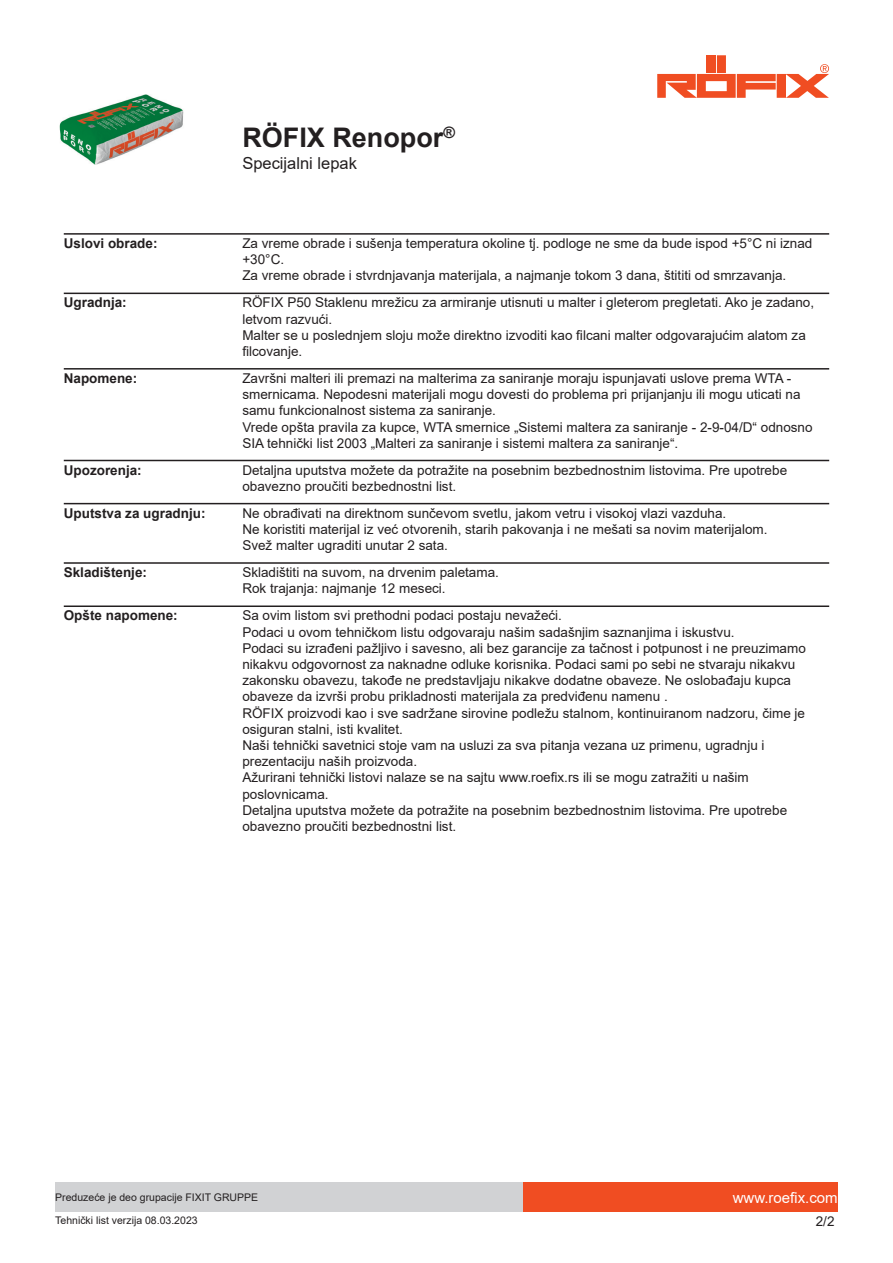
<style>
.page{position:relative;width:893px;height:1263px;background:#fff}
.page>*{position:absolute;margin:0;border:0;box-sizing:border-box;transform-origin:0 0}
.t1{font:700 27px "Arial";color:#231f20}
.t2{font:16.5px "Arial";color:#231f20}
.t3{font:15px "Arial";color:#fff}
.t4{font:13.5px/16.2px "Arial";color:#231f20}
.t5{font:700 13.5px "Arial";color:#231f20}
.t6{font:10.5px "Arial";color:#231f20}
</style>
<div class="page">
<img style="left:59px;top:95px;width:125px;height:70px">
<div style="left:717px;top:55px;width:9px;height:18px;background:#f04d22"></div>
<div style="left:707px;top:55px;width:9px;height:18px;background:#f04d22"></div>
<svg style="left:657px;top:64px;width:172px;height:34px"></svg>
<div style="left:523px;top:1182px;width:315px;height:30px;background:#f04d22"></div>
<div style="left:55px;top:1182px;width:468px;height:30px;background:#d1d2d4"></div>
<hr style="left:64px;top:233px;width:765px;height:2px;background:#231f20">
<hr style="left:64px;top:293px;width:765px;height:1px;background:#231f20">
<hr style="left:64px;top:368px;width:765px;height:2px;background:#231f20">
<hr style="left:64px;top:460px;width:765px;height:1px;background:#231f20">
<hr style="left:64px;top:503px;width:765px;height:1px;background:#231f20">
<hr style="left:64px;top:562px;width:765px;height:2px;background:#231f20">
<hr style="left:64px;top:605px;width:765px;height:2px;background:#231f20">
<h1 class="t1" style="left:242px;top:119px;width:214px">RÖFIX Renopor<sup>®</sup></h1>
<p class="t2" style="left:242px;top:152px;width:116px">Specijalni lepak</p>
<p class="t5" style="left:64px;top:234px;width:95px">Uslovi obrade:</p>
<p class="t4" style="left:242px;top:235px;width:572px">Za vreme obrade i sušenja temperatura okoline tj. podloge ne sme da bude ispod +5°C ni iznad +30°C.<br>Za vreme obrade i stvrdnjavanja materijala, a najmanje tokom 3 dana, štititi od smrzavanja.</p>
<p class="t5" style="left:64px;top:293px;width:65px">Ugradnja:</p>
<p class="t4" style="left:242px;top:294px;width:573px">RÖFIX P50 Staklenu mrežicu za armiranje utisnuti u malter i gleterom pregletati. Ako je zadano, letvom razvući.<br>Malter se u poslednjem sloju može direktno izvoditi kao filcani malter odgovarajućim alatom za filcovanje.</p>
<p class="t5" style="left:64px;top:369px;width:75px">Napomene:</p>
<p class="t4" style="left:242px;top:370px;width:572px">Završni malteri ili premazi na malterima za saniranje moraju ispunjavati uslove prema WTA - smernicama. Nepodesni materijali mogu dovesti do problema pri prijanjanju ili mogu uticati na samu funkcionalnost sistema za saniranje.<br>Vrede opšta pravila za kupce, WTA smernice „Sistemi maltera za saniranje - 2-9-04/D“ odnosno SIA tehnički list 2003 „Malteri za saniranje i sistemi maltera za saniranje“.</p>
<p class="t5" style="left:64px;top:460px;width:80px">Upozorenja:</p>
<p class="t4" style="left:242px;top:462px;width:546px">Detaljna uputstva možete da potražite na posebnim bezbednostnim listovima. Pre upotrebe obavezno proučiti bezbednostni list.</p>
<p class="t5" style="left:64px;top:503px;width:143px">Uputstva za ugradnju:</p>
<p class="t4" style="left:242px;top:505px;width:527px">Ne obrađivati na direktnom sunčevom svetlu, jakom vetru i visokoj vlazi vazduha.<br>Ne koristiti materijal iz već otvorenih, starih pakovanja i ne mešati sa novim materijalom.<br>Svež malter ugraditi unutar 2 sata.</p>
<p class="t5" style="left:64px;top:563px;width:85px">Skladištenje:</p>
<p class="t4" style="left:242px;top:564px;width:258px">Skladištiti na suvom, na drvenim paletama.<br>Rok trajanja: najmanje 12 meseci.</p>
<p class="t5" style="left:64px;top:606px;width:116px">Opšte napomene:</p>
<p class="t4" style="left:242px;top:607px;width:565px">Sa ovim listom svi prethodni podaci postaju nevažeći.<br>Podaci u ovom tehničkom listu odgovaraju našim sadašnjim saznanjima i iskustvu.<br>Podaci su izrađeni pažljivo i savesno, ali bez garancije za tačnost i potpunost i ne preuzimamo nikakvu odgovornost za naknadne odluke korisnika. Podaci sami po sebi ne stvaraju nikakvu zakonsku obavezu, takođe ne predstavljaju nikakve dodatne obaveze. Ne oslobađaju kupca obaveze da izvrši probu prikladnosti materijala za predviđenu namenu .<br>RÖFIX proizvodi kao i sve sadržane sirovine podležu stalnom, kontinuiranom nadzoru, čime je osiguran stalni, isti kvalitet.<br>Naši tehnički savetnici stoje vam na usluzi za sva pitanja vezana uz primenu, ugradnju i prezentaciju naših proizvoda.<br>Ažurirani tehnički listovi nalaze se na sajtu www.roefix.rs ili se mogu zatražiti u našim poslovnicama.<br>Detaljna uputstva možete da potražite na posebnim bezbednostnim listovima. Pre upotrebe obavezno proučiti bezbednostni list.</p>
<p class="t6" style="left:55px;top:1190px;width:204px">Preduzeće je deo grupacije FIXIT GRUPPE</p>
<p class="t3" style="left:733px;top:1187px;width:107px">www.roefix.com</p>
<p class="t6" style="left:55px;top:1213px;width:144px">Tehnički list verzija 08.03.2023</p>
<p class="t4" style="left:816px;top:1213px;width:20px">2/2</p>
</div>
